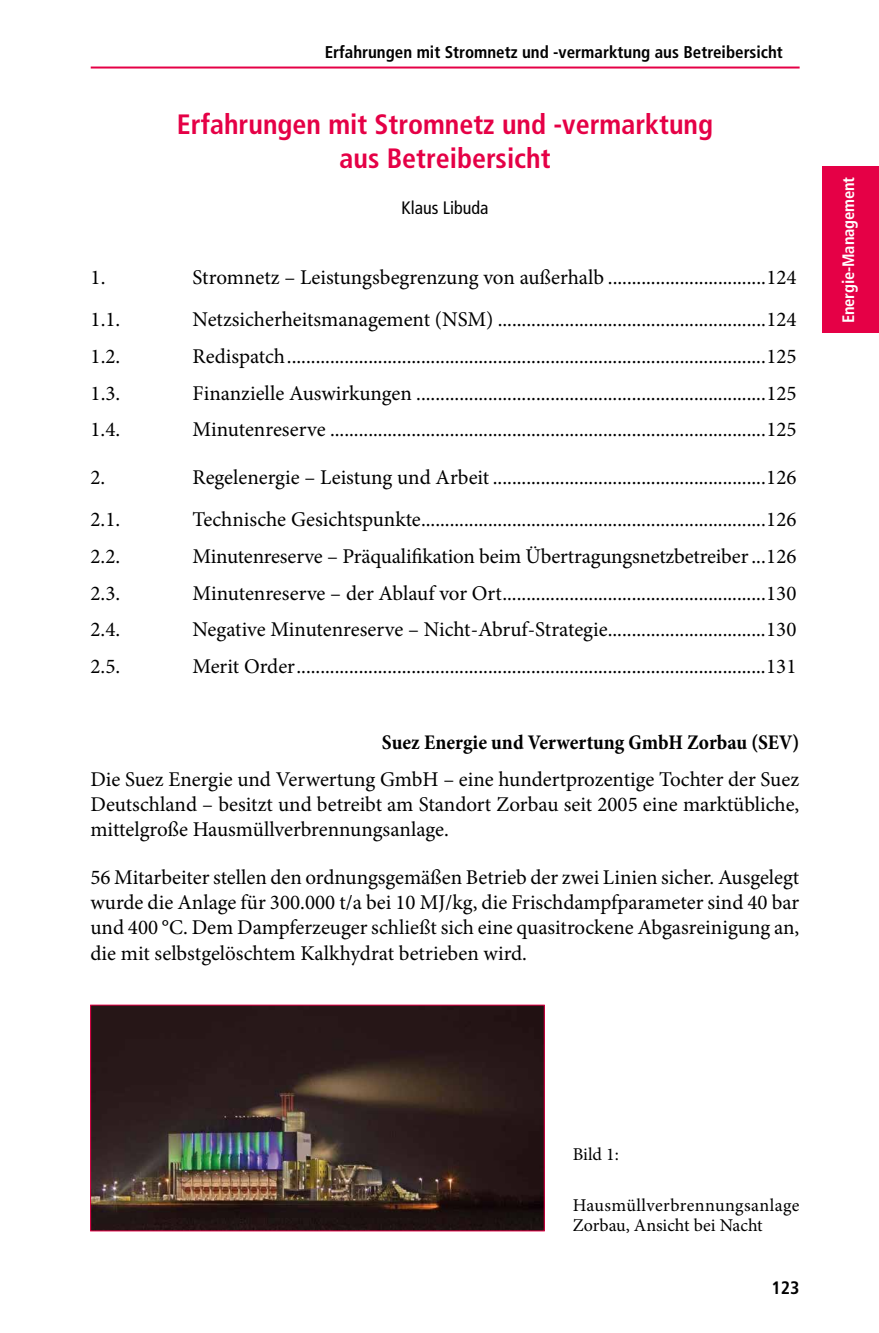
<style>
.page{position:relative;width:879px;height:1333px;background:#fff}
.page>*{position:absolute;margin:0;border:0;box-sizing:border-box;transform-origin:0 0}
.t1{font:700 condensed 28px/33.6px "Frutiger";color:#e50046;text-align:center}
.t2{font:21px/25.2px "Minion Pro";letter-spacing:-.005em;color:#000;text-align:justify}
.t3{font:700 condensed 21px "Minion Pro";color:#000}
.t4{font:18px/20px "Minion Pro";letter-spacing:.01em;color:#000}
.t5{font:condensed 18px "Frutiger";color:#000}
.t6{font:700 condensed 18px "Frutiger";color:#000}
.t7{font:700 condensed 17px "Frutiger";color:#000}
.t8{font:700 condensed 16.6px "Frutiger";letter-spacing:-.01em;color:#fff}
</style>
<div class="page">
<hr style="left:91px;top:66px;width:708px;height:2px;background:#e50046">
<img style="left:92px;top:1006px;width:451px;height:223px">
<div style="left:90px;top:1004px;width:455px;height:227px;border:1px solid #e50046"></div>
<div style="left:822px;top:167px;width:57px;height:166px;background:#e50046"></div>
<p class="t7" style="left:325px;top:42px;width:460px">Erfahrungen mit Stromnetz und -vermarktung aus Betreibersicht</p>
<h1 class="t1" style="left:177px;top:108px;width:538px">Erfahrungen mit Stromnetz und -vermarktung aus Betreibersicht</h1>
<p class="t5" style="left:401px;top:197px;width:88px">Klaus Libuda</p>
<p class="t2" style="left:91px;top:265px;width:16px">1.</p>
<p class="t2" style="left:193px;top:265px;width:605px">Stromnetz – Leistungsbegrenzung von außerhalb .................................124</p>
<p class="t2" style="left:91px;top:307px;width:31px">1.1.</p>
<p class="t2" style="left:193px;top:307px;width:605px">Netzsicherheitsmanagement (NSM) ........................................................124</p>
<p class="t2" style="left:91px;top:344px;width:31px">1.2.</p>
<p class="t2" style="left:193px;top:344px;width:605px">Redispatch....................................................................................................125</p>
<p class="t2" style="left:91px;top:380px;width:31px">1.3.</p>
<p class="t2" style="left:193px;top:380px;width:605px">Finanzielle Auswirkungen .........................................................................125</p>
<p class="t2" style="left:91px;top:417px;width:31px">1.4.</p>
<p class="t2" style="left:193px;top:417px;width:605px">Minutenreserve ...........................................................................................125</p>
<p class="t2" style="left:91px;top:465px;width:16px">2.</p>
<p class="t2" style="left:193px;top:465px;width:605px">Regelenergie – Leistung und Arbeit .........................................................126</p>
<p class="t2" style="left:91px;top:507px;width:31px">2.1.</p>
<p class="t2" style="left:193px;top:507px;width:605px">Technische Gesichtspunkte........................................................................126</p>
<p class="t2" style="left:90px;top:544px;width:31px">2.2.</p>
<p class="t2" style="left:192px;top:544px;width:605px">Minutenreserve – Präqualifikation beim Übertragungsnetzbetreiber...126</p>
<p class="t2" style="left:90px;top:580px;width:31px">2.3.</p>
<p class="t2" style="left:192px;top:580px;width:605px">Minutenreserve – der Ablauf vor Ort.......................................................130</p>
<p class="t2" style="left:90px;top:617px;width:31px">2.4.</p>
<p class="t2" style="left:192px;top:617px;width:605px">Negative Minutenreserve – Nicht-Abruf-Strategie.................................130</p>
<p class="t2" style="left:90px;top:653px;width:31px">2.5.</p>
<p class="t2" style="left:192px;top:653px;width:605px">Merit Order..................................................................................................131</p>
<p class="t3" style="left:382px;top:728px;width:419px">Suez Energie und Verwertung GmbH Zorbau (SEV)</p>
<p class="t2" style="left:90px;top:766px;width:710px">Die Suez Energie und Verwertung GmbH – eine hundertprozentige Tochter der Suez Deutschland – besitzt und betreibt am Standort Zorbau seit 2005 eine marktübliche, mittelgroße Hausmüllverbrennungsanlage.</p>
<p class="t2" style="left:90px;top:864px;width:710px">56 Mitarbeiter stellen den ordnungsgemäßen Betrieb der zwei Linien sicher. Ausgelegt wurde die Anlage für 300.000 t/a bei 10 MJ/kg, die Frischdampfparameter sind 40 bar und 400 °C. Dem Dampferzeuger schließt sich eine quasitrockene Abgasreinigung an, die mit selbstgelöschtem Kalkhydrat betrieben wird.</p>
<p class="t8" style="left:838px;top:323px;width:148px;rotate:-90deg">Energie-Management</p>
<p class="t4" style="left:573px;top:1143px;width:48px">Bild 1:</p>
<p class="t4" style="left:573px;top:1195px;width:228px">Hausmüllverbrennungsanlage<br>Zorbau, Ansicht bei Nacht</p>
<p class="t6" style="left:771px;top:1276px;width:30px">123</p>
</div>
